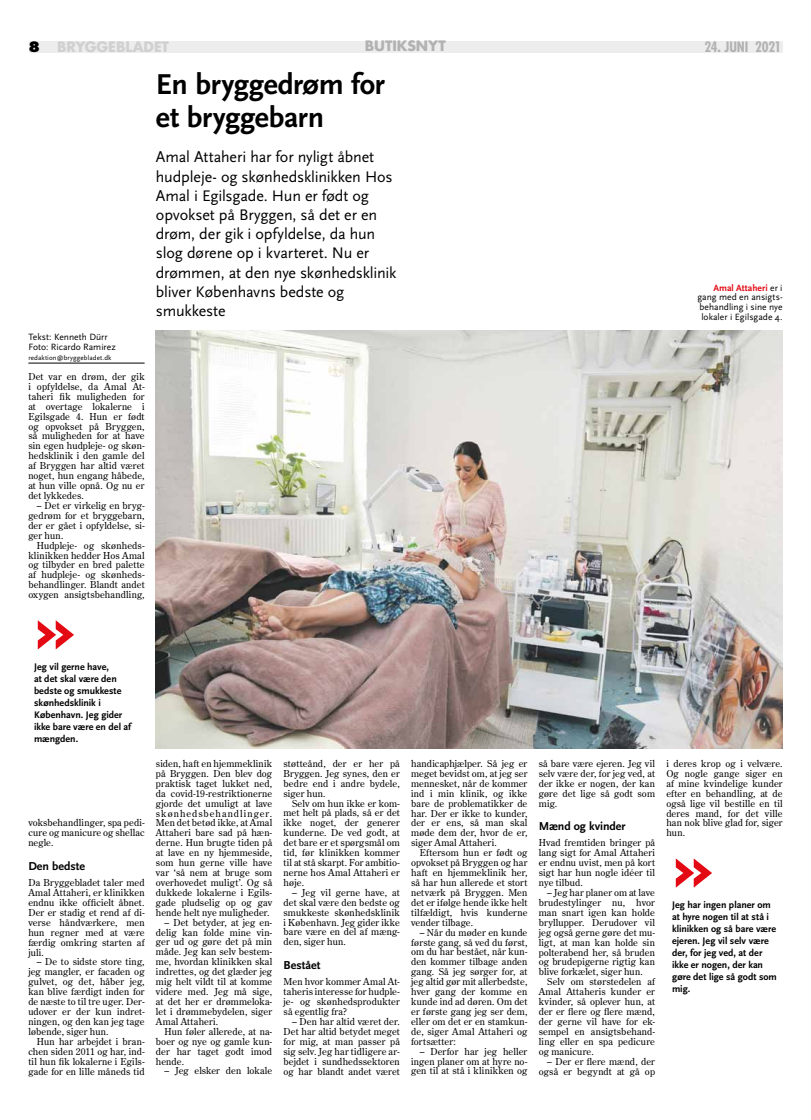
<style>
.page{position:relative;width:811px;height:1120px;background:#fff}
.page>*{position:absolute;margin:0;border:0;box-sizing:border-box;transform-origin:0 0}
.t1{font:700 75px "Scala Sans";color:#e30a14}
.t2{font:700 30px/33px "Scala Sans";letter-spacing:-.01em;color:#000}
.t3{font:16px/19.2px "Scala Sans";letter-spacing:-.01em;color:#000}
.t4{font:700 14px "Futura";letter-spacing:-.005em;color:#d0d0d0}
.t5{font:700 condensed 14px "Futura";letter-spacing:-.02em;color:#b3b2b2}
.t6{font:700 14px "Futura";letter-spacing:-.005em;color:#b3b2b2}
.t7{font:700 12px "Scala Sans";color:#000}
.t8{font:700 10px/12px "Scala Sans";color:#000}
.t9{font:9.5px/9.9px "Century Old Style Std";letter-spacing:.01em;color:#000;text-align:justify}
.t10{font:9.5px/9.9px "Scala Sans";color:#000}
.t11{font:7px "Scala Sans";letter-spacing:.015em;color:#000}
.s1{font-weight:800;color:#000}
.s2{font-weight:700;color:#e30a14}
</style>
<div class="page">
<div style="left:29px;top:41px;width:753px;height:11px;background:#ededed"></div>
<hr style="left:28px;top:363px;width:117px;height:1px;background:#000">
<img style="left:156px;top:330px;width:626px;height:418px">
<h3 class="t4" style="left:28px;top:38px;width:142px"><span class="s1">8</span> BRYGGEBLADET</h3>
<h3 class="t6" style="left:365px;top:36px;width:62px">BUTIKSNYT</h3>
<h3 class="t5" style="left:704px;top:38px;width:78px">24. Juni 2021</h3>
<h2 class="t2" style="left:156px;top:69px;width:231px">En bryggedrøm for et bryggebarn</h2>
<p class="t3" style="left:156px;top:148px;width:242px">Amal Attaheri har for nyligt åbnet hudpleje- og skønhedsklinikken Hos<br>Amal i Egilsgade. Hun er født og opvokset på Bryggen, så det er en drøm, der gik i opfyldelse, da hun slog dørene op i kvarteret. Nu er drømmen, at den nye skønhedsklinik bliver Københavns bedste og smukkeste</p>
<p class="t10" style="left:28px;top:332px;width:89px">Tekst: Kenneth Dürr<br>Foto: Ricardo Ramirez</p>
<p class="t11" style="left:28px;top:354px;width:85px">redaktion@bryggebladet.dk</p>
<p class="t9" style="left:28px;top:371px;width:118px">Det var en drøm, der gik i opfyldelse, da Amal At&shy;taheri fik muligheden for at overtage lokalerne i Egilsgade 4. Hun er født og opvokset på Bryggen, så muligheden for at have sin egen hudpleje- og skøn&shy;hedsklinik i den gamle del af Bryggen har altid været noget, hun engang håbede, at hun ville opnå. Og nu er det lykkedes.</p>
<p class="t9" style="left:28px;top:500px;width:118px;text-indent:9px">– Det er virkelig en bryg&shy;gedrøm for et bryggebarn, der er gået i opfyldelse, si&shy;ger hun.</p>
<p class="t9" style="left:28px;top:540px;width:118px;text-indent:9px">Hudpleje- og skønheds&shy;klinikken hedder Hos Amal og tilbyder en bred palette af hudpleje- og skønheds&shy;behandlinger. Blandt andet oxygen ansigtsbehandling,</p>
<p class="t10" style="left:697px;top:283px;width:87px;text-align:right"><span class="s2">Amal Attaheri</span> er i gang med en ansigts&shy;behandling i sine nye lokaler i Egilsgade 4.</p>
<h1 class="t1" style="left:34px;top:587px;width:43px">»</h1>
<p class="t8" style="left:34px;top:661px;width:99px">Jeg vil gerne have,<br>at det skal være den bedste og smukkeste skønhedsklinik i<br>København. Jeg gider ikke bare være en del af mængden.</p>
<p class="t9" style="left:28px;top:818px;width:118px">voksbehandlinger, spa pedi&shy;cure og manicure og shellac negle.</p>
<p class="t7" style="left:28px;top:859px;width:58px">Den bedste</p>
<p class="t9" style="left:28px;top:877px;width:118px">Da Bryggebladet taler med Amal Attaheri, er klinikken endnu ikke officielt åbnet.<br>Der er stadig et rend af di&shy;verse håndværkere, men hun regner med at være færdig omkring starten af juli.</p>
<p class="t9" style="left:28px;top:957px;width:118px;text-indent:9px">– De to sidste store ting, jeg mangler, er facaden og gulvet, og det, håber jeg, kan blive færdigt inden for de næste to til tre uger. Der&shy;udover er der kun indret&shy;ningen, og den kan jeg tage løbende, siger hun.</p>
<p class="t9" style="left:28px;top:1036px;width:118px;text-indent:9px">Hun har arbejdet i bran&shy;chen siden 2011 og har, ind&shy;til hun fik lokalerne i Egils&shy;gade for en lille måneds tid</p>
<p class="t9" style="left:156px;top:758px;width:118px">siden, haft en hjemmeklinik på Bryggen. Den blev dog praktisk taget lukket ned, da covid-19-restriktionerne gjorde det umuligt at lave skønhedsbehandlinger.<br>Men det betød ikke, at Amal Attaheri bare sad på hæn&shy;derne. Hun brugte tiden på at lave en ny hjemmeside, som hun gerne ville have var ‘så nem at bruge som overhovedet muligt’. Og så dukkede lokalerne i Egils&shy;gade pludselig op og gav hende helt nye muligheder.</p>
<p class="t9" style="left:156px;top:917px;width:118px;text-indent:9px">– Det betyder, at jeg en&shy;delig kan folde mine vin&shy;ger ud og gøre det på min måde. Jeg kan selv bestem&shy;me, hvordan klinikken skal indrettes, og det glæder jeg mig helt vildt til at komme videre med. Jeg må sige, at det her er drømmeloka&shy;let i drømmebydelen, siger Amal Attaheri.</p>
<p class="t9" style="left:156px;top:1026px;width:118px;text-indent:9px">Hun føler allerede, at na&shy;boer og nye og gamle kun&shy;der har taget godt imod hende.</p>
<p class="t9" style="left:164px;top:1066px;width:109px">– Jeg elsker den lokale</p>
<p class="t9" style="left:283px;top:758px;width:118px">støtteånd, der er her på Bryggen. Jeg synes, den er bedre end i andre bydele, siger hun.</p>
<p class="t9" style="left:283px;top:798px;width:118px;text-indent:9px">Selv om hun ikke er kom&shy;met helt på plads, så er det ikke noget, der generer kunderne. De ved godt, at det bare er et spørgsmål om tid, før klinikken kommer til at stå skarpt. For ambitio&shy;nerne hos Amal Attaheri er høje.</p>
<p class="t9" style="left:283px;top:887px;width:118px;text-indent:9px">– Jeg vil gerne have, at det skal være den bedste og smukkeste skønhedsklinik i København. Jeg gider ikke bare være en del af mæng&shy;den, siger hun.</p>
<p class="t7" style="left:283px;top:958px;width:38px">Bestået</p>
<p class="t9" style="left:283px;top:977px;width:118px">Men hvor kommer Amal At&shy;taheris interesse for hudple&shy;je- og skønhedsprodukter så egentlig fra?</p>
<p class="t9" style="left:283px;top:1016px;width:118px;text-indent:9px">– Den har altid været der.<br>Det har altid betydet meget for mig, at man passer på sig selv. Jeg har tidligere ar&shy;bejdet i sundhedssektoren og har blandt andet været</p>
<p class="t9" style="left:411px;top:758px;width:118px">handicaphjælper. Så jeg er meget bevidst om, at jeg ser mennesket, når de kommer ind i min klinik, og ikke bare de problematikker de har. Der er ikke to kunder, der er ens, så man skal møde dem der, hvor de er, siger Amal Attaheri.</p>
<p class="t9" style="left:411px;top:847px;width:118px;text-indent:9px">Eftersom hun er født og opvokset på Bryggen og har haft en hjemmeklinik her, så har hun allerede et stort netværk på Bryggen. Men det er ifølge hende ikke helt tilfældigt, hvis kunderne vender tilbage.</p>
<p class="t9" style="left:411px;top:927px;width:118px;text-indent:9px">– Når du møder en kunde første gang, så ved du først, om du har bestået, når kun&shy;den kommer tilbage anden gang. Så jeg sørger for, at jeg altid gør mit allerbedste, hver gang der komme en kunde ind ad døren. Om det er første gang jeg ser dem, eller om det er en stamkun&shy;de, siger Amal Attaheri og fortsætter:</p>
<p class="t9" style="left:411px;top:1046px;width:118px;text-indent:9px">– Derfor har jeg heller ingen planer om at hyre no&shy;gen til at stå i klinikken og</p>
<p class="t9" style="left:539px;top:758px;width:118px">så bare være ejeren. Jeg vil selv være der, for jeg ved, at der ikke er nogen, der kan gøre det lige så godt som mig.</p>
<p class="t7" style="left:539px;top:819px;width:88px">Mænd og kvinder</p>
<p class="t9" style="left:539px;top:838px;width:118px">Hvad fremtiden bringer på lang sigt for Amal Attaheri er endnu uvist, men på kort sigt har hun nogle idéer til nye tilbud.</p>
<p class="t9" style="left:539px;top:887px;width:118px;text-indent:9px">– Jeg har planer om at lave brudestylinger nu, hvor man snart igen kan holde bryllupper. Derudover vil jeg også gerne gøre det mu&shy;ligt, at man kan holde sin polterabend her, så bruden og brudepigerne rigtig kan blive forkælet, siger hun.</p>
<p class="t9" style="left:539px;top:976px;width:118px;text-indent:9px">Selv om størstedelen af Amal Attaheris kunder er kvinder, så oplever hun, at der er flere og flere mænd, der gerne vil have for ek&shy;sempel en ansigtsbehand&shy;ling eller en spa pedicure og manicure.</p>
<p class="t9" style="left:539px;top:1056px;width:118px;text-align:right">– Der er flere mænd, der også er begyndt at gå op</p>
<p class="t9" style="left:666px;top:758px;width:118px">i deres krop og i velvære.<br>Og nogle gange siger en af mine kvindelige kunder efter en behandling, at de også lige vil bestille en til deres mand, for det ville han nok blive glad for, siger hun.</p>
<h1 class="t1" style="left:672px;top:825px;width:43px">»</h1>
<p class="t8" style="left:672px;top:899px;width:106px">Jeg har ingen planer om at hyre nogen til at stå i klinikken og så bare være ejeren. Jeg vil selv være der, for jeg ved, at der ikke er nogen, der kan gøre det lige så godt som mig.</p>
</div>
